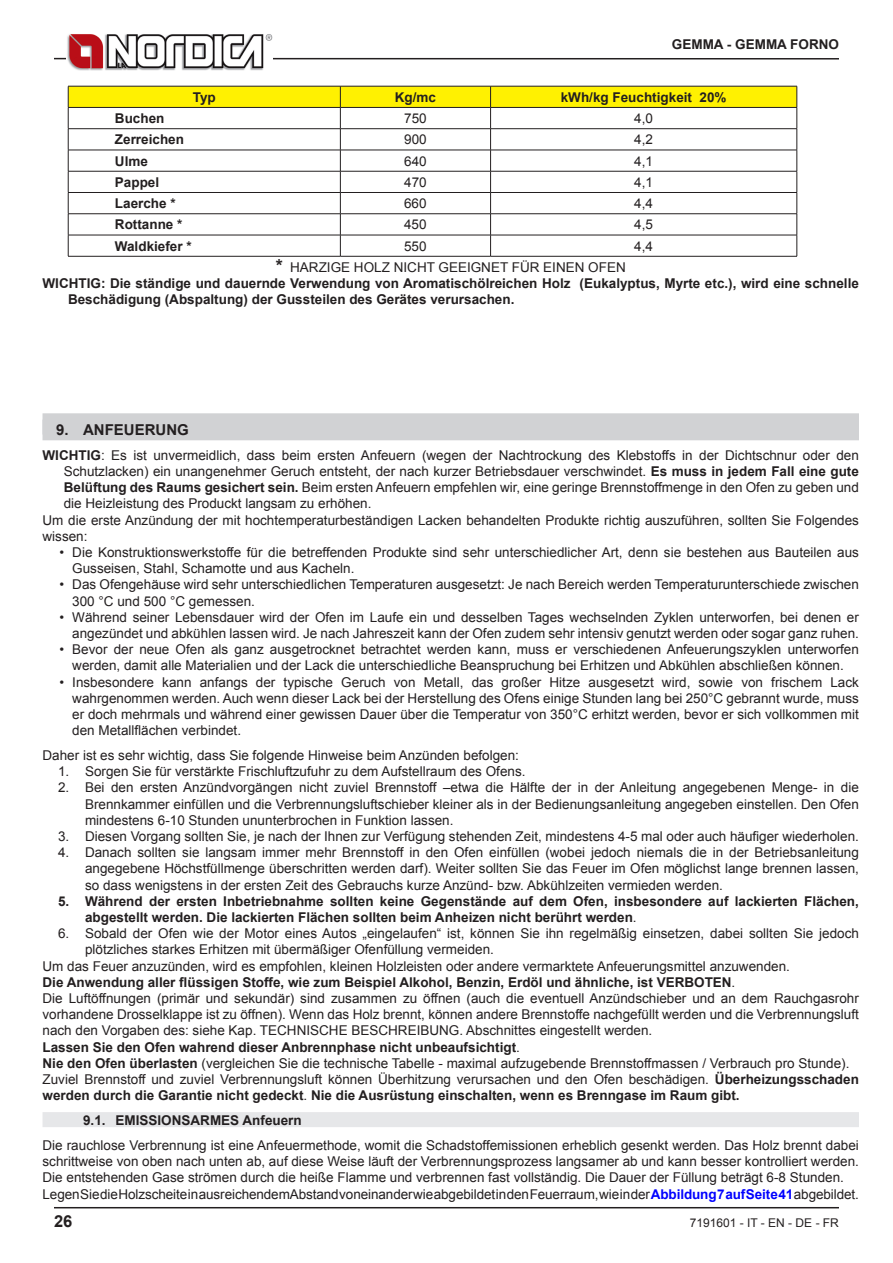
<style>
.page{position:relative;width:893px;height:1263px;background:#fff}
.page>*{position:absolute;margin:0;border:0;box-sizing:border-box;transform-origin:0 0}
.t1{font:700 16.5px "Arial";color:#231f20}
.t2{font:700 15px "Arial";color:#231f20}
.t3{font:13.5px/16.2px "Arial";color:#231f20}
.t4{font:700 13.5px/16.2px "Arial";color:#231f20}
.t5{font:12px "Arial";color:#231f20}
.s1{font-weight:700;font-size:18px}
.s2{font-weight:700}
.s3{font-weight:400}
.s4{font-weight:700;color:#00f}
</style>
<div class="page">
<hr style="left:54px;top:1207px;width:785px;height:1px;background:#231f20">
<hr style="left:54px;top:58px;width:785px;height:2px;background:#231f20">
<img style="left:66px;top:34px;width:206px;height:36px">
<svg style="left:68px;top:86px;width:730px;height:170px"></svg>
<hr style="left:68px;top:256px;width:272px;height:1px;background:#231f20">
<hr style="left:340px;top:256px;width:151px;height:1px;background:#231f20">
<hr style="left:491px;top:256px;width:306px;height:1px;background:#231f20">
<div style="left:43px;top:413px;width:816px;height:27px;background:#d1d2d4"></div>
<div style="left:43px;top:1112px;width:816px;height:15px;background:#e6e7e9"></div>
<p class="t4" style="left:672px;top:36px;width:168px">GEMMA - GEMMA FORNO</p>
<p class="t4" style="left:193px;top:89px;width:25px">Typ</p>
<p class="t4" style="left:395px;top:89px;width:43px">Kg/mc</p>
<p class="t4" style="left:561px;top:89px;width:167px">kWh/kg Feuchtigkeit 20%</p>
<p class="t4" style="left:115px;top:111px;width:51px">Buchen</p>
<p class="t3" style="left:404px;top:110px;width:24px">750</p>
<p class="t3" style="left:634px;top:110px;width:20px">4,0</p>
<p class="t4" style="left:115px;top:132px;width:71px">Zerreichen</p>
<p class="t3" style="left:404px;top:132px;width:24px">900</p>
<p class="t3" style="left:634px;top:132px;width:20px">4,2</p>
<p class="t4" style="left:115px;top:153px;width:35px">Ulme</p>
<p class="t3" style="left:404px;top:153px;width:24px">640</p>
<p class="t3" style="left:634px;top:153px;width:20px">4,1</p>
<p class="t4" style="left:115px;top:174px;width:46px">Pappel</p>
<p class="t3" style="left:404px;top:174px;width:24px">470</p>
<p class="t3" style="left:634px;top:174px;width:20px">4,1</p>
<p class="t4" style="left:115px;top:196px;width:62px">Laerche *</p>
<p class="t3" style="left:404px;top:195px;width:24px">660</p>
<p class="t3" style="left:634px;top:195px;width:20px">4,4</p>
<p class="t4" style="left:115px;top:217px;width:69px">Rottanne *</p>
<p class="t3" style="left:404px;top:217px;width:24px">450</p>
<p class="t3" style="left:634px;top:217px;width:20px">4,5</p>
<p class="t4" style="left:115px;top:238px;width:78px">Waldkiefer *</p>
<p class="t3" style="left:404px;top:238px;width:24px">550</p>
<p class="t3" style="left:634px;top:238px;width:20px">4,4</p>
<p class="t3" style="left:276px;top:259px;width:352px"><span class="s1">*</span> HARZIGE HOLZ NICHT GEEIGNET FÜR EINEN OFEN</p>
<p class="t4" style="left:43px;top:276px;width:818px">WICHTIG: Die ständige und dauernde Verwendung von Aromatischölreichen Holz (Eukalyptus, Myrte etc.), wird eine schnelle</p>
<p class="t4" style="left:68px;top:292px;width:448px">Beschädigung (Abspaltung) der Gussteilen des Gerätes verursachen.</p>
<p class="t2" style="left:56px;top:419px;width:134px">9. ANFEUERUNG</p>
<p class="t3" style="left:43px;top:447px;width:818px"><span class="s2">WICHTIG</span>: Es ist unvermeidlich, dass beim ersten Anfeuern (wegen der Nachtrockung des Klebstoffs in der Dichtschnur oder den</p>
<p class="t3" style="left:64px;top:463px;width:797px">Schutzlacken) ein unangenehmer Geruch entsteht, der nach kurzer Betriebsdauer verschwindet. <span class="s2">Es muss in jedem Fall eine gute</span></p>
<p class="t3" style="left:64px;top:479px;width:797px"><span class="s2">Belüftung des Raums gesichert sein.</span> Beim ersten Anfeuern empfehlen wir, eine geringe Brennstoffmenge in den Ofen zu geben und</p>
<p class="t3" style="left:64px;top:496px;width:309px">die Heizleistung des Produckt langsam zu erhöhen.</p>
<p class="t3" style="left:43px;top:512px;width:818px">Um die erste Anzündung der mit hochtemperaturbeständigen Lacken behandelten Produkte richtig auszuführen, sollten Sie Folgendes</p>
<p class="t3" style="left:43px;top:528px;width:47px">wissen:</p>
<p class="t3" style="left:72px;top:544px;width:788px;text-indent:-13px">• Die Konstruktionswerkstoffe für die betreffenden Produkte sind sehr unterschiedlicher Art, denn sie bestehen aus Bauteilen aus<br>Gusseisen, Stahl, Schamotte und aus Kacheln.</p>
<p class="t3" style="left:72px;top:577px;width:788px;text-indent:-13px">• Das Ofengehäuse wird sehr unterschiedlichen Temperaturen ausgesetzt: Je nach Bereich werden Temperaturunterschiede zwischen<br>300 °C und 500 °C gemessen.</p>
<p class="t3" style="left:60px;top:609px;width:801px;text-align:right">• Während seiner Lebensdauer wird der Ofen im Laufe ein und desselben Tages wechselnden Zyklen unterworfen, bei denen er angezündet und abkühlen lassen wird. Je nach Jahreszeit kann der Ofen zudem sehr intensiv genutzt werden oder sogar ganz ruhen.</p>
<p class="t3" style="left:60px;top:641px;width:801px;text-align:center">• Bevor der neue Ofen als ganz ausgetrocknet betrachtet werden kann, muss er verschiedenen Anfeuerungszyklen unterworfen werden, damit alle Materialien und der Lack die unterschiedliche Beanspruchung bei Erhitzen und Abkühlen abschließen können.</p>
<p class="t3" style="left:72px;top:674px;width:788px;text-align:justify;text-indent:-13px">• Insbesondere kann anfangs der typische Geruch von Metall, das großer Hitze ausgesetzt wird, sowie von frischem Lack wahrgenommen werden. Auch wenn dieser Lack bei der Herstellung des Ofens einige Stunden lang bei 250°C gebrannt wurde, muss er doch mehrmals und während einer gewissen Dauer über die Temperatur von 350°C erhitzt werden, bevor er sich vollkommen mit den Metallflächen verbindet.</p>
<p class="t3" style="left:43px;top:747px;width:478px">Daher ist es sehr wichtig, dass Sie folgende Hinweise beim Anzünden befolgen:</p>
<p class="t3" style="left:58px;top:763px;width:469px">1. Sorgen Sie für verstärkte Frischluftzufuhr zu dem Aufstellraum des Ofens.</p>
<p class="t3" style="left:85px;top:780px;width:775px;text-align:justify;text-indent:-27px">2. Bei den ersten Anzündvorgängen nicht zuviel Brennstoff –etwa die Hälfte der in der Anleitung angegebenen Menge- in die Brennkammer einfüllen und die Verbrennungsluftschieber kleiner als in der Bedienungsanleitung angegeben einstellen. Den Ofen mindestens 6-10 Stunden ununterbrochen in Funktion lassen.</p>
<p class="t3" style="left:58px;top:828px;width:802px">3. Diesen Vorgang sollten Sie, je nach der Ihnen zur Verfügung stehenden Zeit, mindestens 4-5 mal oder auch häufiger wiederholen.</p>
<p class="t3" style="left:85px;top:844px;width:775px;text-align:justify;text-indent:-27px">4. Danach sollten sie langsam immer mehr Brennstoff in den Ofen einfüllen (wobei jedoch niemals die in der Betriebsanleitung angegebene Höchstfüllmenge überschritten werden darf). Weiter sollten Sie das Feuer im Ofen möglichst lange brennen lassen, so dass wenigstens in der ersten Zeit des Gebrauchs kurze Anzünd- bzw. Abkühlzeiten vermieden werden.</p>
<p class="t4" style="left:85px;top:893px;width:775px;text-indent:-27px">5. Während der ersten Inbetriebnahme sollten keine Gegenstände auf dem Ofen, insbesondere auf lackierten Flächen, abgestellt werden. Die lackierten Flächen sollten beim Anheizen nicht berührt werden<span class="s3">.</span></p>
<p class="t3" style="left:58px;top:925px;width:802px">6. Sobald der Ofen wie der Motor eines Autos „eingelaufen“ ist, können Sie ihn regelmäßig einsetzen, dabei sollten Sie jedoch</p>
<p class="t3" style="left:85px;top:942px;width:410px">plötzliches starkes Erhitzen mit übermäßiger Ofenfüllung vermeiden.</p>
<p class="t3" style="left:43px;top:958px;width:749px">Um das Feuer anzuzünden, wird es empfohlen, kleinen Holzleisten oder andere vermarktete Anfeuerungsmittel anzuwenden.</p>
<p class="t4" style="left:43px;top:974px;width:694px">Die Anwendung aller flüssigen Stoffe, wie zum Beispiel Alkohol, Benzin, Erdöl und ähnliche, ist VERBOTEN<span class="s3">.</span></p>
<p class="t3" style="left:43px;top:990px;width:818px">Die Luftöffnungen (primär und sekundär) sind zusammen zu öffnen (auch die eventuell Anzündschieber und an dem Rauchgasrohr</p>
<p class="t3" style="left:43px;top:1006px;width:818px">vorhandene Drosselklappe ist zu öffnen). Wenn das Holz brennt, können andere Brennstoffe nachgefüllt werden und die Verbrennungsluft</p>
<p class="t3" style="left:43px;top:1023px;width:611px">nach den Vorgaben des: siehe Kap. TECHNISCHE BESCHREIBUNG. Abschnittes eingestellt werden.</p>
<p class="t4" style="left:43px;top:1039px;width:479px">Lassen Sie den Ofen wahrend dieser Anbrennphase nicht unbeaufsichtigt<span class="s3">.</span></p>
<p class="t3" style="left:43px;top:1055px;width:808px"><span class="s2">Nie den Ofen überlasten</span> (vergleichen Sie die technische Tabelle - maximal aufzugebende Brennstoffmassen / Verbrauch pro Stunde).</p>
<p class="t3" style="left:43px;top:1071px;width:818px">Zuviel Brennstoff und zuviel Verbrennungsluft können Überhitzung verursachen und den Ofen beschädigen. <span class="s2">Überheizungsschaden</span></p>
<p class="t4" style="left:43px;top:1088px;width:699px">werden durch die Garantie nicht gedeckt<span class="s3">.</span> Nie die Ausrüstung einschalten, wenn es Brenngase im Raum gibt.</p>
<p class="t4" style="left:83px;top:1112px;width:220px">9.1. EMISSIONSARMES Anfeuern</p>
<p class="t3" style="left:43px;top:1137px;width:818px">Die rauchlose Verbrennung ist eine Anfeuermethode, womit die Schadstoffemissionen erheblich gesenkt werden. Das Holz brennt dabei schrittweise von oben nach unten ab, auf diese Weise läuft der Verbrennungsprozess langsamer ab und kann besser kontrolliert werden.<br>Die entstehenden Gase strömen durch die heiße Flamme und verbrennen fast vollständig. Die Dauer der Füllung beträgt 6-8 Stunden.<br>Legen Sie die Holzscheite in ausreichendem Abstand voneinander wie abgebildet in den Feuerraum, wie in der <span class="s4">Abbildung 7 auf Seite 41</span>abgebildet.</p>
<p class="t1" style="left:54px;top:1210px;width:20px">26</p>
<p class="t5" style="left:690px;top:1215px;width:151px">7191601 - IT - EN - DE - FR</p>
</div>
